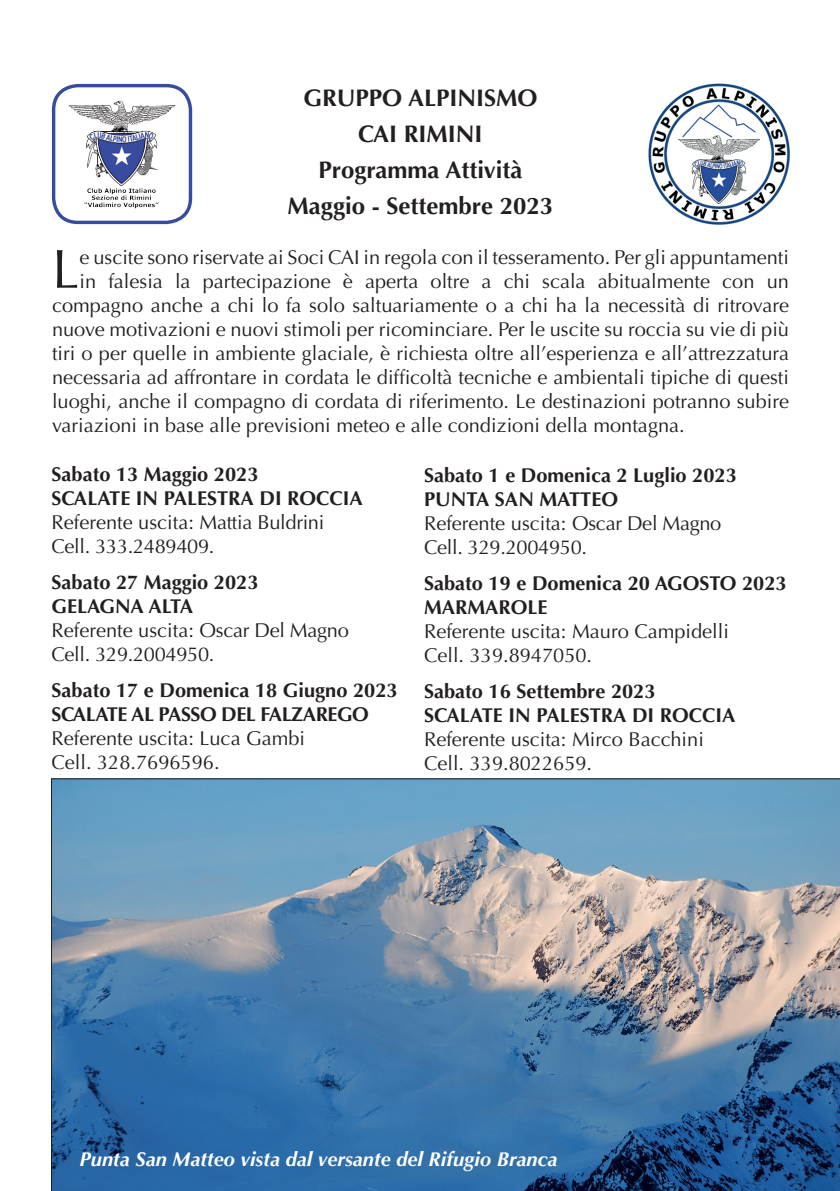
<style>
.page{position:relative;width:840px;height:1191px;background:#fff}
.page>*{position:absolute;margin:0;border:0;box-sizing:border-box;transform-origin:0 0}
.t1{font:55px "Optima";color:#231f20}
.t2{font:700 24px/36px "Optima";color:#231f20;text-align:center}
.t3{font:20px/24px "Optima";color:#231f20}
.t4{font:700 20px/24px "Optima";color:#231f20}
.t5{font:italic 700 20px "Optima";color:#fff}
</style>
<div class="page">
<img style="left:54px;top:86px;width:136px;height:136px">
<div style="left:52px;top:84px;width:140px;height:140px;border:3px solid #374b9f;border-radius:24px"></div>
<img style="left:648px;top:83px;width:140px;height:141px">
<svg style="left:51px;top:778px;width:788px;height:413px;background:#6087aa"></svg>
<p class="t2" style="left:287px;top:80px;width:267px">GRUPPO ALPINISMO<br>CAI RIMINI<br>Programma Attività<br>Maggio - Settembre 2023</p>
<h1 class="t1" style="left:52px;top:237px;width:29px">L</h1>
<p class="t3" style="left:79px;top:245px;width:710px">e uscite sono riservate ai Soci CAI in regola con il tesseramento. Per gli appuntamenti</p>
<p class="t3" style="left:79px;top:269px;width:710px">in falesia la partecipazione è aperta oltre a chi scala abitualmente con un</p>
<p class="t3" style="left:52px;top:293px;width:738px">compagno anche a chi lo fa solo saltuariamente o a chi ha la necessità di ritrovare</p>
<p class="t3" style="left:52px;top:317px;width:738px">nuove motivazioni e nuovi stimoli per ricominciare. Per le uscite su roccia su vie di più</p>
<p class="t3" style="left:52px;top:341px;width:738px">tiri o per quelle in ambiente glaciale, è richiesta oltre all’esperienza e all’attrezzatura</p>
<p class="t3" style="left:52px;top:365px;width:738px">necessaria ad affrontare in cordata le difficoltà tecniche e ambientali tipiche di questi</p>
<p class="t3" style="left:52px;top:389px;width:738px">luoghi, anche il compagno di cordata di riferimento. Le destinazioni potranno subire</p>
<p class="t3" style="left:52px;top:413px;width:633px">variazioni in base alle previsioni meteo e alle condizioni della montagna.</p>
<p class="t4" style="left:424px;top:463px;width:314px">Sabato 1 e Domenica 2 Luglio 2023<br>PUNTA SAN MATTEO</p>
<p class="t3" style="left:424px;top:511px;width:298px">Referente uscita: Oscar Del Magno<br>Cell. 329.2004950.</p>
<p class="t4" style="left:424px;top:571px;width:364px">Sabato 19 e Domenica 20 AGOSTO 2023<br>MARMAROLE</p>
<p class="t3" style="left:424px;top:619px;width:306px">Referente uscita: Mauro Campidelli<br>Cell. 339.8947050.</p>
<p class="t4" style="left:424px;top:679px;width:313px">Sabato 16 Settembre 2023<br>SCALATE IN PALESTRA DI ROCCIA</p>
<p class="t3" style="left:424px;top:727px;width:281px">Referente uscita: Mirco Bacchini<br>Cell. 339.8022659.</p>
<p class="t4" style="left:51px;top:462px;width:313px">Sabato 13 Maggio 2023<br>SCALATE IN PALESTRA DI ROCCIA</p>
<p class="t3" style="left:51px;top:510px;width:274px">Referente uscita: Mattia Buldrini<br>Cell. 333.2489409.</p>
<p class="t4" style="left:51px;top:570px;width:208px">Sabato 27 Maggio 2023<br>GELAGNA ALTA</p>
<p class="t3" style="left:51px;top:618px;width:298px">Referente uscita: Oscar Del Magno<br>Cell. 329.2004950.</p>
<p class="t4" style="left:51px;top:678px;width:347px">Sabato 17 e Domenica 18 Giugno 2023<br>SCALATE AL PASSO DEL FALZAREGO</p>
<p class="t3" style="left:51px;top:726px;width:255px">Referente uscita: Luca Gambi<br>Cell. 328.7696596.</p>
<p class="t5" style="left:79px;top:1147px;width:479px">Punta San Matteo vista dal versante del Rifugio Branca</p>
</div>
